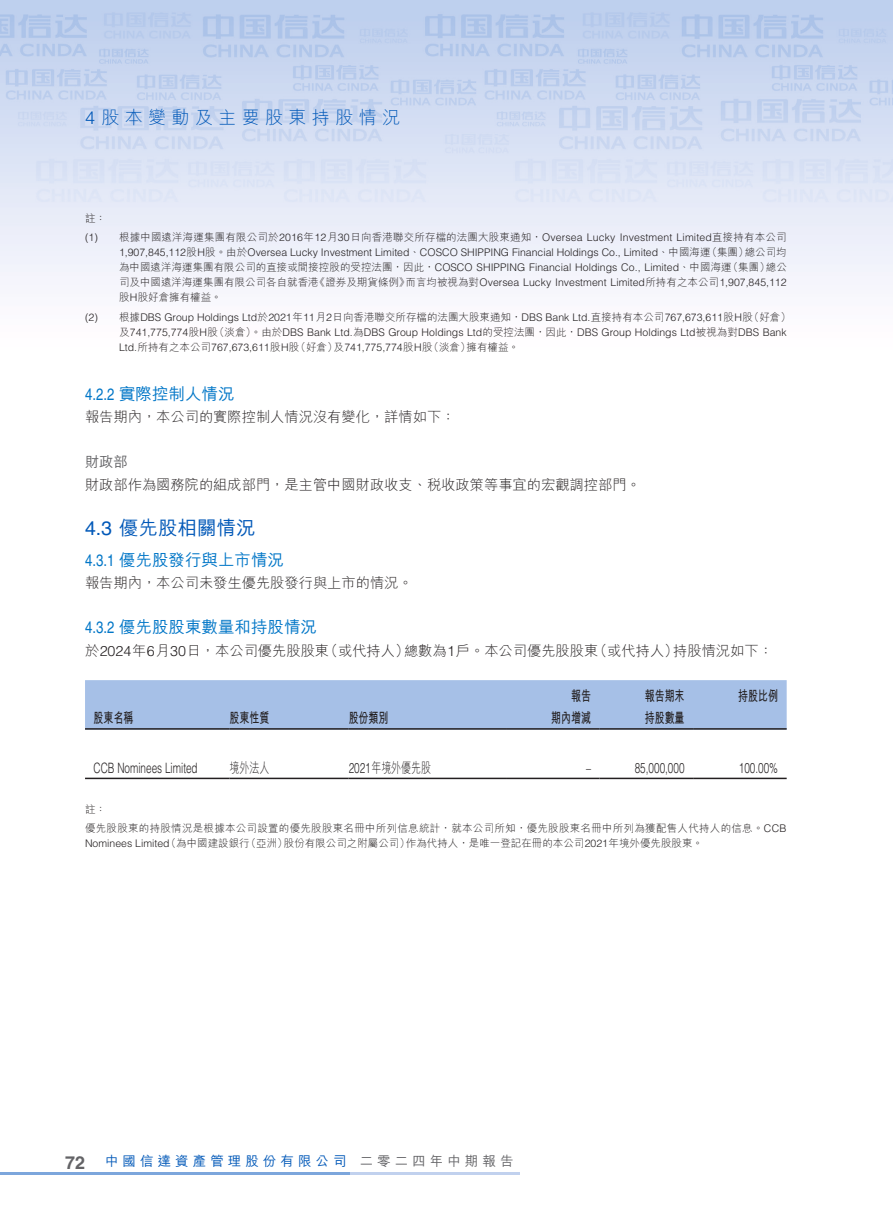
<style>
.page{position:relative;width:893px;height:1212px;background:#fff}
.page>*{position:absolute;margin:0;border:0;box-sizing:border-box;transform-origin:0 0}
.t1{font:500 19.5px "M Hei HK";color:#0058b8}
.t2{font:300 18px "M Hei HK";letter-spacing:.3em;color:#0058b8}
.t3{font:500 16.5px "M Hei HK";color:#0076c7}
.t4{font:300 14.25px "M Hei HK";color:#231f20}
.t5{font:300 14.25px "Helvetica LT Std";color:#231f20;scale:.7 1}
.t6{font:700 14.25px/22.5px "M Hei HK";color:#231f20;text-align:right;scale:.7 1}
.t7{font:300 14.25px "M Hei HK";color:#231f20;scale:.7 1}
.t8{font:500 14.25px "M Hei HK";color:#636366}
.t9{font:500 13.5px "M Hei HK";letter-spacing:.3em;color:#0058b8}
.t10{font:300 10.5px/19.2px "M Hei HK";letter-spacing:.015em;color:#231f20}
.t11{font:300 10.5px/15px "Helvetica LT Std";color:#231f20}
.s1{font-family:"Helvetica LT Std"}
.s2{font-family:"M Hei HK"}
.s3{font-family:"Helvetica LT Std";font-weight:400}
.s4{font-family:"Helvetica LT Std";font-weight:700;font-size:18px;color:#636366}
.s5{color:#636366}
</style>
<div class="page">
<img style="left:0;top:0;width:892px;height:276px">
<hr style="left:0;top:1172px;width:519px;height:3px;background:#c1d1ee">
<hr style="left:0;top:1172px;width:350px;height:3px;background:#7ca6dc">
<div style="left:85px;top:680px;width:702px;height:48px;background:#a6c0e7"></div>
<hr style="left:85px;top:728px;width:145px;height:2px;background:#231f20">
<hr style="left:230px;top:728px;width:119px;height:2px;background:#231f20">
<hr style="left:349px;top:728px;width:157px;height:2px;background:#231f20">
<hr style="left:506px;top:728px;width:94px;height:2px;background:#231f20">
<hr style="left:600px;top:728px;width:93px;height:2px;background:#231f20">
<hr style="left:693px;top:728px;width:94px;height:2px;background:#231f20">
<hr style="left:85px;top:778px;width:145px;height:1px;background:#231f20">
<hr style="left:230px;top:778px;width:119px;height:1px;background:#231f20">
<hr style="left:349px;top:778px;width:157px;height:1px;background:#231f20">
<hr style="left:506px;top:778px;width:94px;height:1px;background:#231f20">
<hr style="left:600px;top:778px;width:93px;height:1px;background:#231f20">
<hr style="left:693px;top:778px;width:94px;height:1px;background:#231f20">
<h2 class="t2" style="left:85px;top:108px;width:317px"><span class="s1">4</span>股本變動及主要股東持股情況</h2>
<p class="t10" style="left:85px;top:208px;width:703px">註：<br><span class="s1">(1)</span> 根據中國遠洋海運集團有限公司於<span class="s1">2016</span>年<span class="s1">12</span>月<span class="s1">30</span>日向香港聯交所存檔的法團大股東通知，<span class="s1">Oversea Lucky Investment Limited</span>直接持有本公司</p>
<p class="t11" style="left:119px;top:245px;width:669px">1,907,845,112<span class="s2">股</span>H<span class="s2">股。由於</span>Oversea Lucky Investment Limited<span class="s2">、</span>COSCO SHIPPING Financial Holdings Co., Limited<span class="s2">、中國海運（集團）總公司均</span></p>
<p class="t10" style="left:119px;top:260px;width:669px;line-height:15px;text-align:justify">為中國遠洋海運集團有限公司的直接或間接控股的受控法團，因此，<span class="s1">COSCO SHIPPING Financial Holdings Co., Limited</span>、中國海運（集團）總公司及中國遠洋海運集團有限公司各自就香港《證券及期貨條例》而言均被視為對<span class="s1">Oversea Lucky Investment Limited</span>所持有之本公司<span class="s1">1,907,845,112</span>股<span class="s1">H</span>股好倉擁有權益。</p>
<p class="t11" style="left:119px;top:309px;width:673px;text-indent:-34px">(2) <span class="s2">根據</span>DBS Group Holdings Ltd<span class="s2">於</span>2021<span class="s2">年</span>11<span class="s2">月</span>2<span class="s2">日向香港聯交所存檔的法團大股東通知，</span>DBS Bank Ltd.<span class="s2">直接持有本公司</span>767,673,611<span class="s2">股</span>H<span class="s2">股（好倉）及</span>741,775,774<span class="s2">股</span>H<span class="s2">股（淡倉）。由於</span>DBS Bank Ltd.<span class="s2">為</span>DBS Group Holdings Ltd<span class="s2">的受控法團，因此，</span>DBS Group Holdings Ltd<span class="s2">被視為對</span>DBS Bank<br>Ltd.<span class="s2">所持有之本公司</span>767,673,611<span class="s2">股</span>H<span class="s2">股（好倉）及</span>741,775,774<span class="s2">股</span>H<span class="s2">股（淡倉）擁有權益。</span></p>
<h3 class="t3" style="left:85px;top:382px;width:151px"><span class="s3">4.2.2</span> 實際控制人情況</h3>
<h3 class="t4" style="left:85px;top:410px;width:372px">報告期內，本公司的實際控制人情況沒有變化，詳情如下：</h3>
<h3 class="t8" style="left:85px;top:452px;width:44px">財政部</h3>
<h3 class="t4" style="left:85px;top:477px;width:557px">財政部作為國務院的組成部門，是主管中國財政收支、稅收政策等事宜的宏觀調控部門。</h3>
<h1 class="t1" style="left:85px;top:513px;width:172px"><span class="s3">4.3</span> 優先股相關情況</h1>
<h3 class="t3" style="left:85px;top:548px;width:201px"><span class="s3">4.3.1</span> 優先股發行與上市情況</h3>
<h3 class="t4" style="left:85px;top:576px;width:329px">報告期內，本公司未發生優先股發行與上市的情況。</h3>
<h3 class="t3" style="left:85px;top:615px;width:234px"><span class="s3">4.3.2</span> 優先股股東數量和持股情況</h3>
<h3 class="t4" style="left:85px;top:643px;width:689px">於<span class="s1">2024</span>年<span class="s1">6</span>月<span class="s1">30</span>日，本公司優先股股東（或代持人）總數為<span class="s1">1</span>戶。本公司優先股股東（或代持人）持股情況如下：</h3>
<h3 class="t6" style="left:94px;top:706px;width:59px">股東名稱</h3>
<h3 class="t6" style="left:230px;top:706px;width:58px">股東性質</h3>
<h3 class="t6" style="left:349px;top:706px;width:58px">股份類別</h3>
<h3 class="t6" style="left:551px;top:683px;width:59px">報告<br>期內增減</h3>
<h3 class="t6" style="left:645px;top:683px;width:59px;text-align:left">報告期末持股數量</h3>
<h3 class="t6" style="left:738px;top:683px;width:59px">持股比例</h3>
<h3 class="t5" style="left:94px;top:759px;width:150px">CCB Nominees Limited</h3>
<h3 class="t7" style="left:230px;top:760px;width:59px">境外法人</h3>
<h3 class="t7" style="left:349px;top:760px;width:119px"><span class="s1">2021</span>年境外優先股</h3>
<h3 class="t5" style="left:586px;top:759px;width:9px">–</h3>
<h3 class="t5" style="left:635px;top:759px;width:73px">85,000,000</h3>
<h3 class="t5" style="left:739px;top:759px;width:58px">100.00%</h3>
<p class="t10" style="left:85px;top:799px;width:703px">註：<br>優先股股東的持股情況是根據本公司設置的優先股股東名冊中所列信息統計，就本公司所知，優先股股東名冊中所列為獲配售人代持人的信息。<span class="s1">CCB</span></p>
<p class="t10" style="left:85px;top:834px;width:620px"><span class="s1">Nominees Limited</span>（為中國建設銀行（亞洲）股份有限公司之附屬公司）作為代持人，是唯一登記在冊的本公司<span class="s1">2021</span>年境外優先股股東。</p>
<p class="t9" style="left:65px;top:1151px;width:450px"><span class="s4">72</span> 中國信達資產管理股份有限公司 <span class="s5">二零二四年中期報告</span></p>
</div>
